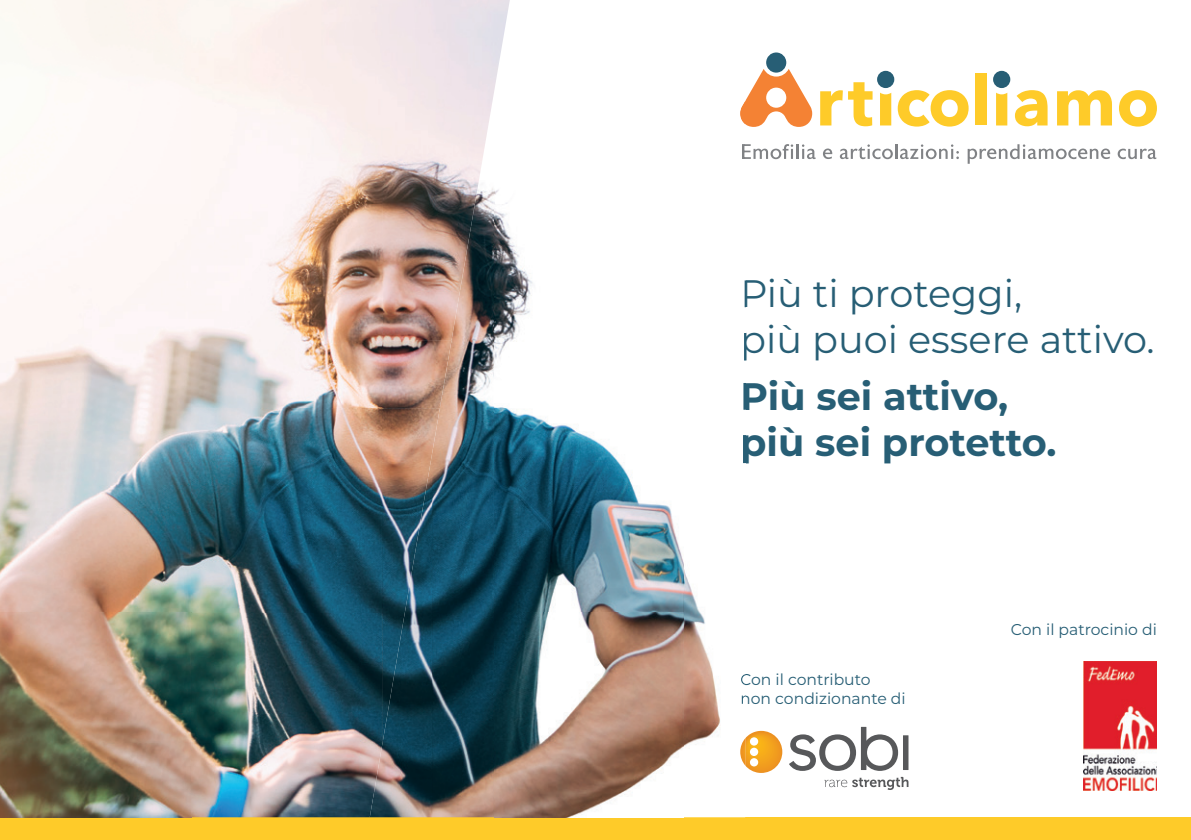
<style>
.page{position:relative;width:1191px;height:840px;background:#fff}
.page>*{position:absolute;margin:0;border:0;box-sizing:border-box;transform-origin:0 0}
.t1{font:38.2px/45.8px "Montserrat";color:#275e75}
.t2{font:700 38.2px/45.8px "Montserrat";color:#275e75}
.t3{font:15.6px/18.8px "Montserrat";color:#275e75}
</style>
<div class="page">
<svg style="left:820px;top:82px;width:52px;height:44px"></svg>
<svg style="left:897px;top:90px;width:71px;height:36px"></svg>
<div style="left:975px;top:73px;width:11px;height:52px;background:#fecb29"></div>
<svg style="left:1015px;top:90px;width:32px;height:36px"></svg>
<svg style="left:1057px;top:90px;width:55px;height:35px"></svg>
<svg style="left:1119px;top:90px;width:38px;height:36px"></svg>
<svg style="left:745px;top:69px;width:67px;height:58px"></svg>
<div style="left:766px;top:52px;width:20px;height:21px;background:#275e75;border-radius:50%"></div>
<svg style="left:745px;top:144px;width:70px;height:15px"></svg>
<svg style="left:823px;top:148px;width:9px;height:11px"></svg>
<svg style="left:839px;top:144px;width:120px;height:15px"></svg>
<svg style="left:967px;top:144px;width:143px;height:20px"></svg>
<svg style="left:1117px;top:148px;width:39px;height:11px"></svg>
<svg style="left:880px;top:93px;width:11px;height:32px"></svg>
<svg style="left:996px;top:93px;width:11px;height:32px"></svg>
<div style="left:877px;top:71px;width:17px;height:17px;background:#275e75;border-radius:50%"></div>
<div style="left:993px;top:71px;width:17px;height:17px;background:#275e75;border-radius:50%"></div>
<svg style="left:789px;top:726px;width:119px;height:44px"></svg>
<svg style="left:824px;top:776px;width:84px;height:13px"></svg>
<div style="left:0;top:816px;width:1191px;height:23px;background:#fecb29"></div>
<img style="left:1083px;top:661px;width:74px;height:128px">
<img style="left:495px;top:237px;width:250px;height:579px">
<img style="left:432px;top:340px;width:63px;height:476px">
<img style="left:383px;top:742px;width:49px;height:74px">
<img style="left:744px;top:278px;width:1px;height:36px">
<img style="left:744px;top:324px;width:1px;height:36px">
<img style="left:743px;top:379px;width:2px;height:36px">
<img style="left:743px;top:425px;width:2px;height:38px">
<img style="left:740px;top:101px;width:5px;height:23px">
<img style="left:742px;top:144px;width:3px;height:15px">
<svg style="left:741px;top:673px;width:4px;height:11px"></svg>
<svg style="left:742px;top:691px;width:3px;height:12px"></svg>
<img style="left:740px;top:738px;width:5px;height:27px">
<img style="left:0;top:0;width:383px;height:816px">
<img style="left:382px;top:0;width:128px;height:340px">
<img style="left:382px;top:340px;width:69px;height:68px">
<img style="left:382px;top:408px;width:58px;height:334px">
<h1 class="t1" style="left:740px;top:269px;width:416px">Più ti proteggi,<br>più puoi essere attivo.</h1>
<h1 class="t2" style="left:740px;top:371px;width:318px">Più sei attivo, più sei protetto.</h1>
<p class="t3" style="left:740px;top:669px;width:167px">Con il contributo<br>non condizionante di</p>
<p class="t3" style="left:1010px;top:619px;width:148px">Con il patrocinio di</p>
</div>
